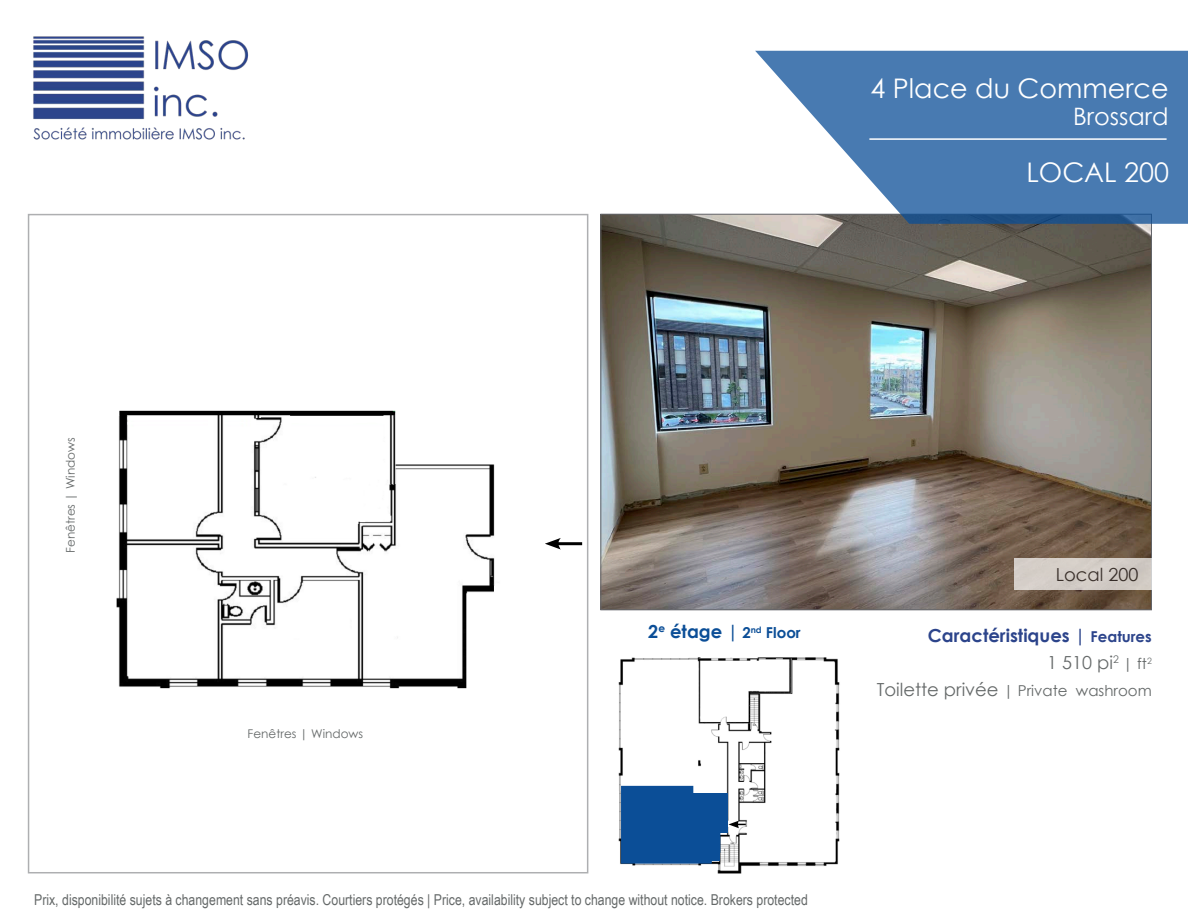
<style>
.page{position:relative;width:1188px;height:918px;background:#fff}
.page>*{position:absolute;margin:0;border:0;box-sizing:border-box;transform-origin:0 0}
.t1{font:27px "Century Gothic";color:#fff}
.t2{font:24px "Century Gothic";color:#fff}
.t3{font:700 18px "Century Gothic";color:#2c448b}
.t4{font:700 18px "Century Gothic";color:#0b4e97}
.t5{font:18px "Century Gothic";color:#656969}
.t6{font:18px "Century Gothic";color:#231f20}
.t7{font:15px "Arial Narrow";color:#656969}
.t8{font:15px "Century Gothic";color:#656969}
.t9{font:12px "Century Gothic";color:#656969}
.s1{font-size:15px}
.s2{font-size:18px}
</style>
<div class="page">
<img style="left:33px;top:36px;width:216px;height:104px">
<img style="left:602px;top:216px;width:548px;height:392px">
<div style="left:1014px;top:558px;width:138px;height:32px;background:#d3cdc7"></div>
<img style="left:618px;top:657px;width:222px;height:217px">
<svg style="left:728px;top:821px;width:18px;height:7px"></svg>
<div style="left:688px;top:793px;width:39px;height:40px;background:#0b4e97"></div>
<hr style="left:555px;top:542px;width:27px;height:3px;background:#000">
<svg style="left:545px;top:538px;width:16px;height:12px"></svg>
<div style="left:621px;top:786px;width:99px;height:78px;background:#0b4e97"></div>
<img style="left:116px;top:410px;width:379px;height:279px">
<svg style="left:755px;top:51px;width:433px;height:173px;fill:#487ab1"></svg>
<hr style="left:869px;top:138px;width:298px;height:2px;background:#fff">
<h1 class="t1" style="left:870px;top:69px;width:300px">4 Place du Commerce</h1>
<h2 class="t2" style="left:1073px;top:99px;width:97px">Brossard</h2>
<p class="t1" style="left:1026px;top:153px;width:144px">LOCAL 200</p>
<p class="t9" style="left:62px;top:553px;width:117px;rotate:-90deg">Fenêtres | Windows</p>
<p class="t9" style="left:248px;top:725px;width:117px">Fenêtres | Windows</p>
<p class="t4" style="left:648px;top:618px;width:154px">2<sup>e</sup> étage | <span class="s1">2</span><sup>nd</sup> <span class="s1">Floor</span></p>
<p class="t7" style="left:34px;top:889px;width:775px">Prix, disponibilité sujets à changement sans préavis. Courtiers protégés | Price, availability subject to change without notice. Brokers protected</p>
<p class="t6" style="left:1056px;top:562px;width:84px">Local 200</p>
<p class="t3" style="left:928px;top:622px;width:225px">Caractéristiques | <span class="s1">Features</span></p>
<p class="t5" style="left:1047px;top:650px;width:106px">1 510 pi<sup>2</sup> <span class="s1">| ft</span><sup>2</sup></p>
<p class="t8" style="left:877px;top:680px;width:277px"><span class="s2">Toilette privée</span> | Private washroom</p>
</div>
